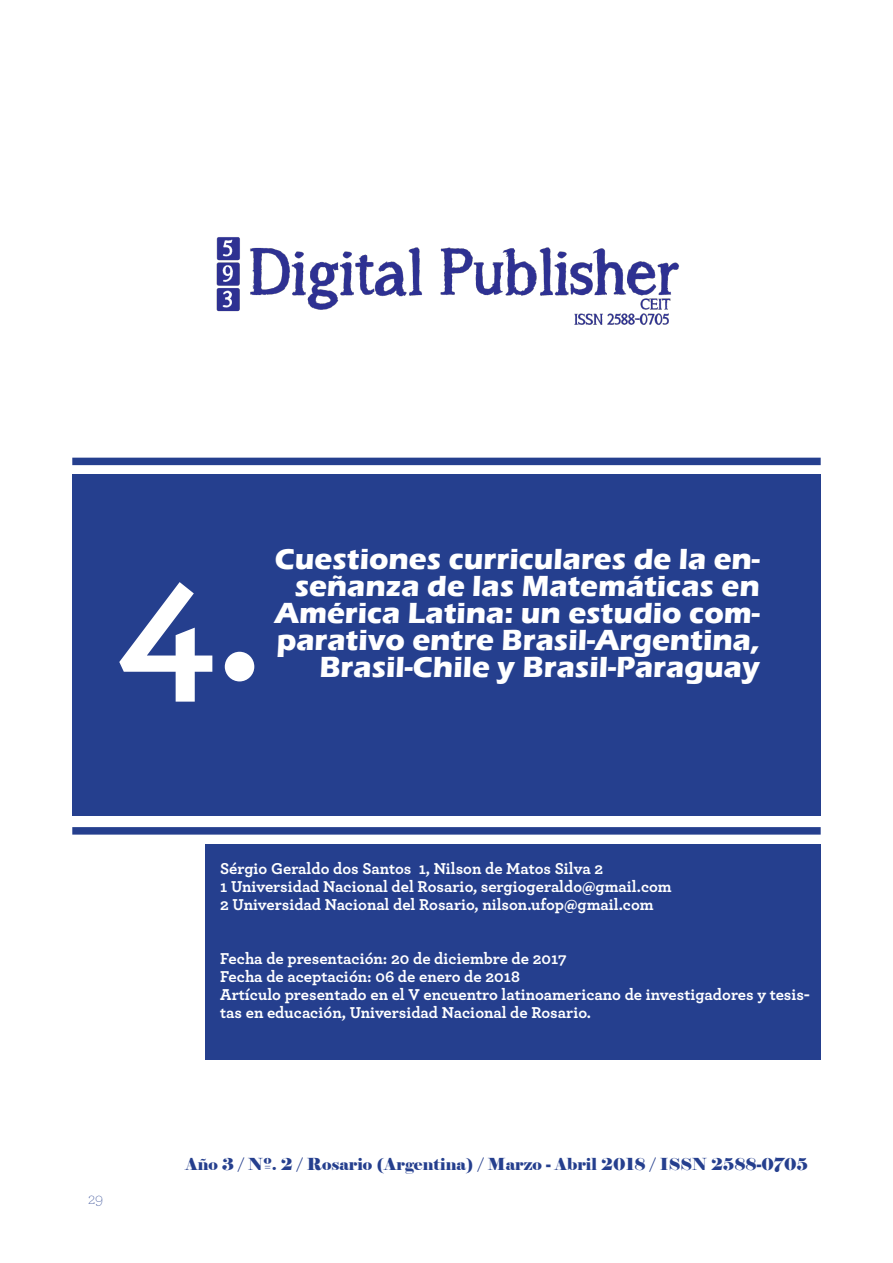
<style>
.page{position:relative;width:893px;height:1263px;background:#fff}
.page>*{position:absolute;margin:0;border:0;box-sizing:border-box;transform-origin:0 0}
.t1{font:700 180px "Archer";color:#fff}
.t2{font:700 30px/27px "Eras ITC";color:#fff;text-align:right}
.t3{font:700 16.5px/18px "Archer";color:#fff}
.t4{font:16.5px "Elephant";color:#253f8e}
.t5{font:200 16.5px "Archer";color:#253f8e}
</style>
<div class="page">
<div style="left:206px;top:844px;width:615px;height:215px;background:#253f8e"></div>
<img style="left:216px;top:237px;width:464px;height:88px">
<div style="left:72px;top:458px;width:749px;height:7px;background:#253f8e"></div>
<div style="left:72px;top:827px;width:749px;height:8px;background:#253f8e"></div>
<div style="left:72px;top:474px;width:749px;height:342px;background:#253f8e"></div>
<p class="t1" style="left:115px;top:478px;width:149px">4.</p>
<p class="t2" style="left:275px;top:546px;width:487px">Cuestiones curriculares de la en&shy;señanza de las Matemáticas en<br>América Latina: un estudio com&shy;parativo entre Brasil-Argentina,<br>Brasil-Chile y Brasil-Paraguay</p>
<p class="t5" style="left:88px;top:1188px;width:17px">29</p>
<p class="t3" style="left:220px;top:859px;width:384px">Sérgio Geraldo dos Santos 1, Nilson de Matos Silva 2</p>
<p class="t3" style="left:220px;top:877px;width:453px">1 Universidad Nacional del Rosario, sergiogeraldo@gmail.com</p>
<p class="t3" style="left:220px;top:895px;width:435px">2 Universidad Nacional del Rosario, nilson.ufop@gmail.com</p>
<p class="t3" style="left:220px;top:949px;width:348px">Fecha de presentación: 20 de diciembre de 2017</p>
<p class="t3" style="left:220px;top:967px;width:301px">Fecha de aceptación: 06 de enero de 2018</p>
<p class="t3" style="left:220px;top:985px;width:591px">Artículo presentado en el V encuentro latinoamericano de investigadores y tesis&shy;tas en educación, Universidad Nacional de Rosario.</p>
<p class="t4" style="left:185px;top:1154px;width:624px">Año 3 / Nº. 2 / Rosario (Argentina) / Marzo - Abril 2018 / ISSN 2588-0705</p>
</div>
